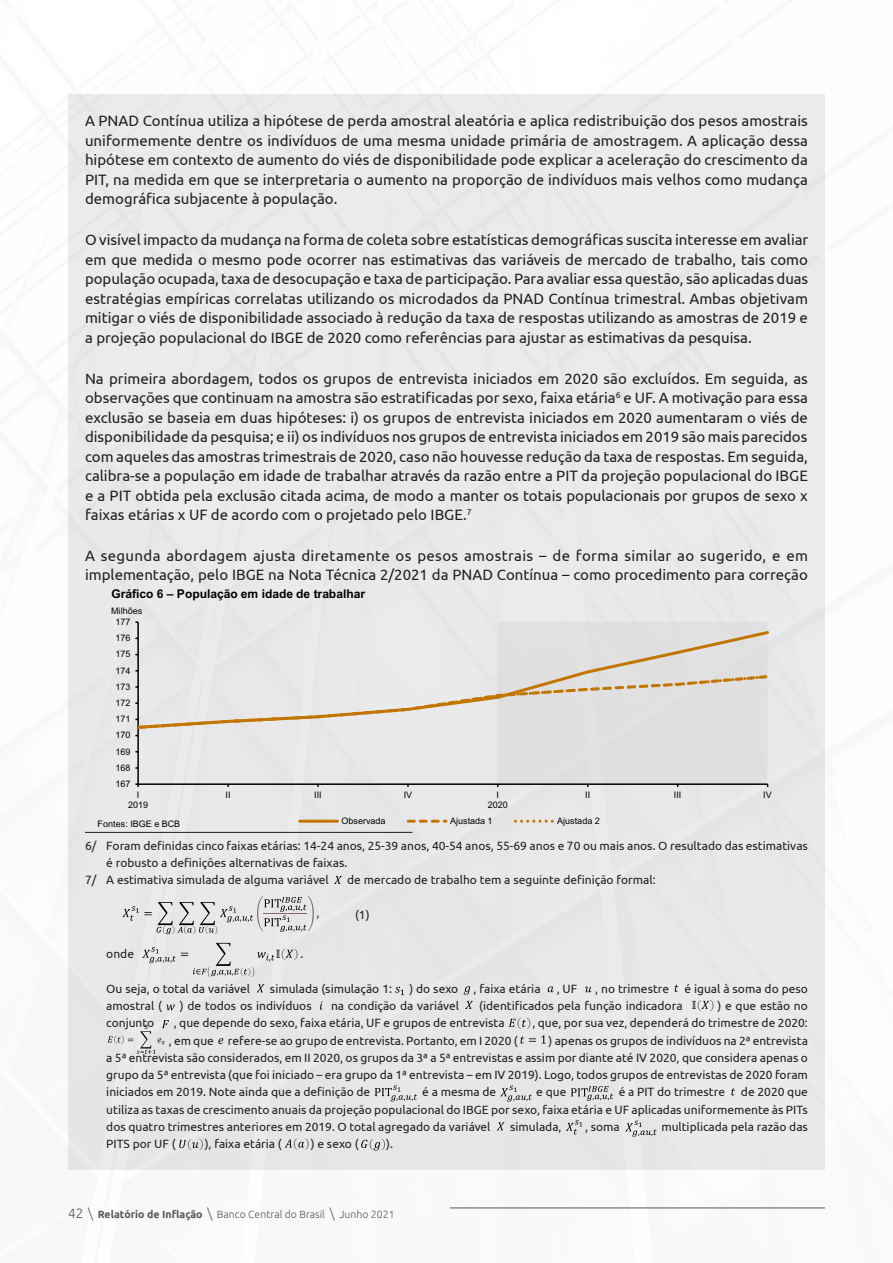
<style>
.page{position:relative;width:893px;height:1263px;background:#fff}
.page>*{position:absolute;margin:0;border:0;box-sizing:border-box;transform-origin:0 0}
._3__Corpo_de_texto{font:15px/19.5px "Ubuntu";color:#231f20;text-align:justify}
._6__Rodapé{font:12px/17.2px "Ubuntu";color:#231f20;text-align:justify}
.t1{font:700 12px "Arial";color:#000}
.t2{font:300 10.5px "Ubuntu";color:#57585a}
.t3{font:9px/10.4px "Arial";letter-spacing:.005em;color:#000;text-align:center}
.s1{font-size:13.5px}
.s2{font-weight:700}
</style>
<div class="page">
<div style="left:68px;top:94px;width:757px;height:1075px;background:#ececee"></div>
<hr style="left:450px;top:1208px;width:375px;height:1px;background:#57585a">
<hr style="left:85px;top:832px;width:327px;height:1px;background:#231f20">
<svg style="left:334px;top:876px;width:8px;height:8px"></svg>
<svg style="left:122px;top:896px;width:196px;height:38px"></svg>
<svg style="left:142px;top:943px;width:156px;height:34px"></svg>
<svg style="left:257px;top:984px;width:7px;height:8px"></svg>
<svg style="left:395px;top:987px;width:9px;height:8px"></svg>
<svg style="left:464px;top:986px;width:6px;height:9px"></svg>
<svg style="left:548px;top:986px;width:6px;height:6px"></svg>
<svg style="left:585px;top:986px;width:6px;height:6px"></svg>
<svg style="left:674px;top:985px;width:4px;height:7px"></svg>
<svg style="left:166px;top:1004px;width:9px;height:6px"></svg>
<svg style="left:320px;top:1001px;width:3px;height:9px"></svg>
<svg style="left:465px;top:1001px;width:8px;height:8px"></svg>
<svg style="left:692px;top:1000px;width:22px;height:11px"></svg>
<svg style="left:509px;top:1018px;width:21px;height:11px"></svg>
<svg style="left:108px;top:1020px;width:61px;height:34px"></svg>
<svg style="left:218px;top:1038px;width:5px;height:6px"></svg>
<svg style="left:520px;top:1035px;width:25px;height:8px"></svg>
<svg style="left:375px;top:1085px;width:42px;height:16px"></svg>
<svg style="left:500px;top:1085px;width:32px;height:16px"></svg>
<svg style="left:571px;top:1086px;width:42px;height:15px"></svg>
<svg style="left:731px;top:1088px;width:4px;height:7px"></svg>
<svg style="left:497px;top:1122px;width:7px;height:8px"></svg>
<svg style="left:566px;top:1120px;width:16px;height:14px"></svg>
<svg style="left:625px;top:1121px;width:32px;height:16px"></svg>
<svg style="left:179px;top:1139px;width:24px;height:11px"></svg>
<svg style="left:285px;top:1138px;width:24px;height:12px"></svg>
<svg style="left:361px;top:1139px;width:24px;height:11px"></svg>
<svg style="left:135px;top:621px;width:633px;height:166px"></svg>
<hr style="left:300px;top:820px;width:37px;height:3px;background:#c27600">
<svg style="left:408px;top:820px;width:38px;height:3px"></svg>
<svg style="left:515px;top:820px;width:38px;height:3px"></svg>
<p class="_3__Corpo_de_texto" style="left:85px;top:111px;width:724px">A PNAD Contínua utiliza a hipótese de perda amostral aleatória e aplica redistribuição dos pesos amostrais uniformemente dentre os indivíduos de uma mesma unidade primária de amostragem. A aplicação dessa hipótese em contexto de aumento do viés de disponibilidade pode explicar a aceleração do crescimento da PIT, na medida em que se interpretaria o aumento na proporção de indivíduos mais velhos como mudança demográfica subjacente à população.</p>
<p class="_3__Corpo_de_texto" style="left:85px;top:230px;width:725px">O visível impacto da mudança na forma de coleta sobre estatísticas demográficas suscita interesse em avaliar em que medida o mesmo pode ocorrer nas estimativas das variáveis de mercado de trabalho, tais como população ocupada, taxa de desocupação e taxa de participação. Para avaliar essa questão, são aplicadas duas estratégias empíricas correlatas utilizando os microdados da PNAD Contínua trimestral. Ambas objetivam mitigar o viés de disponibilidade associado à redução da taxa de respostas utilizando as amostras de 2019 e a projeção populacional do IBGE de 2020 como referências para ajustar as estimativas da pesquisa.</p>
<p class="_3__Corpo_de_texto" style="left:85px;top:368px;width:724px">Na primeira abordagem, todos os grupos de entrevista iniciados em 2020 são excluídos. Em seguida, as observações que continuam na amostra são estratificadas por sexo, faixa etária<sup>6</sup> e UF. A motivação para essa exclusão se baseia em duas hipóteses: i) os grupos de entrevista iniciados em 2020 aumentaram o viés de disponibilidade da pesquisa; e ii) os indivíduos nos grupos de entrevista iniciados em 2019 são mais parecidos com aqueles das amostras trimestrais de 2020, caso não houvesse redução da taxa de respostas. Em seguida, calibra-se a população em idade de trabalhar através da razão entre a PIT da projeção populacional do IBGE e a PIT obtida pela exclusão citada acima, de modo a manter os totais populacionais por grupos de sexo x faixas etárias x UF de acordo com o projetado pelo IBGE.<sup>7</sup></p>
<p class="_3__Corpo_de_texto" style="left:85px;top:545px;width:724px">A segunda abordagem ajusta diretamente os pesos amostrais – de forma similar ao sugerido, e em implementação, pelo IBGE na Nota Técnica 2/2021 da PNAD Contínua – como procedimento para correção</p>
<p class="t1" style="left:112px;top:587px;width:255px">Gráfico 6 – População em idade de trabalhar</p>
<p class="t3" style="left:111px;top:606px;width:33px">Milhões</p>
<p class="t3" style="left:115px;top:617px;width:17px">177</p>
<p class="t3" style="left:115px;top:633px;width:17px">176</p>
<p class="t3" style="left:115px;top:649px;width:17px">175</p>
<p class="t3" style="left:115px;top:665px;width:17px">174</p>
<p class="t3" style="left:115px;top:681px;width:17px">173</p>
<p class="t3" style="left:115px;top:698px;width:17px">172</p>
<p class="t3" style="left:115px;top:714px;width:17px">171</p>
<p class="t3" style="left:115px;top:730px;width:17px">170</p>
<p class="t3" style="left:115px;top:746px;width:17px">169</p>
<p class="t3" style="left:115px;top:762px;width:17px">168</p>
<p class="t3" style="left:115px;top:779px;width:17px">167</p>
<p class="t3" style="left:128px;top:789px;width:21px">I<br>2019</p>
<p class="t3" style="left:226px;top:789px;width:7px">II</p>
<p class="t3" style="left:314px;top:789px;width:9px">III</p>
<p class="t3" style="left:404px;top:789px;width:10px">IV</p>
<p class="t3" style="left:488px;top:789px;width:21px">I<br>2020</p>
<p class="t3" style="left:585px;top:789px;width:7px">II</p>
<p class="t3" style="left:674px;top:789px;width:9px">III</p>
<p class="t3" style="left:763px;top:789px;width:10px">IV</p>
<p class="t3" style="left:98px;top:818px;width:84px">Fontes: IBGE e BCB</p>
<p class="t3" style="left:342px;top:816px;width:46px">Observada</p>
<p class="t3" style="left:450px;top:816px;width:44px">Ajustada 1</p>
<p class="t3" style="left:557px;top:816px;width:44px">Ajustada 2</p>
<p class="_6__Rodapé" style="left:106px;top:836px;width:703px;text-indent:-21px">6/ Foram definidas cinco faixas etárias: 14-24 anos, 25-39 anos, 40-54 anos, 55-69 anos e 70 ou mais anos. O resultado das estimativas é robusto a definições alternativas de faixas.</p>
<p class="_6__Rodapé" style="left:85px;top:871px;width:245px">7/ A estimativa simulada de alguma variável</p>
<p class="_6__Rodapé" style="left:347px;top:871px;width:310px">de mercado de trabalho tem a seguinte definição formal:</p>
<p class="_6__Rodapé" style="left:355px;top:905px;width:16px">(1)</p>
<p class="_6__Rodapé" style="left:106px;top:945px;width:29px">onde</p>
<p class="_6__Rodapé" style="left:300px;top:945px;width:4px">.</p>
<p class="_6__Rodapé" style="left:106px;top:980px;width:145px">Ou seja, o total da variável</p>
<p class="_6__Rodapé" style="left:270px;top:980px;width:124px">simulada (simulação 1:</p>
<p class="_6__Rodapé" style="left:409px;top:980px;width:50px">) do sexo</p>
<p class="_6__Rodapé" style="left:474px;top:980px;width:68px">, faixa etária</p>
<p class="_6__Rodapé" style="left:557px;top:980px;width:22px">, UF</p>
<p class="_6__Rodapé" style="left:595px;top:980px;width:75px">, no trimestre</p>
<p class="_6__Rodapé" style="left:684px;top:980px;width:125px">é igual à soma do peso</p>
<p class="_6__Rodapé" style="left:106px;top:997px;width:57px">amostral (</p>
<p class="_6__Rodapé" style="left:180px;top:997px;width:133px">) de todos os indivíduos</p>
<p class="_6__Rodapé" style="left:331px;top:997px;width:129px">na condição da variável</p>
<p class="_6__Rodapé" style="left:479px;top:997px;width:205px">(identificados pela função indicadora</p>
<p class="_6__Rodapé" style="left:717px;top:997px;width:92px">) e que estão no</p>
<p class="_6__Rodapé" style="left:106px;top:1014px;width:49px">conjunto</p>
<p class="_6__Rodapé" style="left:174px;top:1014px;width:332px">, que depende do sexo, faixa etária, UF e grupos de entrevista</p>
<p class="_6__Rodapé" style="left:532px;top:1014px;width:277px">, que, por sua vez, dependerá do trimestre de 2020:</p>
<p class="_6__Rodapé" style="left:169px;top:1031px;width:350px">, em que refere-se ao grupo de entrevista. Portanto, em I 2020 (</p>
<p class="_6__Rodapé" style="left:106px;top:1031px;width:703px;text-indent:442px">) apenas os grupos de indivíduos na 2ª entrevista a 5ª entrevista são considerados, em II 2020, os grupos da 3ª a 5ª entrevistas e assim por diante até IV 2020, que considera apenas o grupo da 5ª entrevista (que foi iniciado – era grupo da 1ª entrevista – em IV 2019). Logo, todos grupos de entrevistas de 2020 foram iniciados em 2019. Note ainda que a definição de</p>
<p class="_6__Rodapé" style="left:106px;top:1083px;width:703px;text-indent:635px">de 2020 que utiliza as taxas de crescimento anuais da projeção populacional do IBGE por sexo, faixa etária e UF aplicadas uniformemente às PITs dos quatro trimestres anteriores em 2019. O total agregado da variável</p>
<p class="_6__Rodapé" style="left:422px;top:1083px;width:75px">é a mesma de</p>
<p class="_6__Rodapé" style="left:536px;top:1083px;width:32px">e que</p>
<p class="_6__Rodapé" style="left:619px;top:1083px;width:108px">é a PIT do trimestre</p>
<p class="_6__Rodapé" style="left:510px;top:1118px;width:53px">simulada,</p>
<p class="_6__Rodapé" style="left:585px;top:1118px;width:36px">, soma</p>
<p class="_6__Rodapé" style="left:661px;top:1118px;width:148px">multiplicada pela razão das</p>
<p class="_6__Rodapé" style="left:106px;top:1135px;width:71px">PITS por UF (</p>
<p class="_6__Rodapé" style="left:205px;top:1135px;width:79px">), faixa etária (</p>
<p class="_6__Rodapé" style="left:311px;top:1135px;width:49px">) e sexo (</p>
<p class="_6__Rodapé" style="left:386px;top:1135px;width:8px">).</p>
<p class="t2" style="left:68px;top:1208px;width:328px"><span class="s1">42 \</span> <span class="s2">Relatório de Inflação</span> <span class="s1">\</span> Banco Central do Brasil <span class="s1">\</span> Junho 2021</p>
</div>
